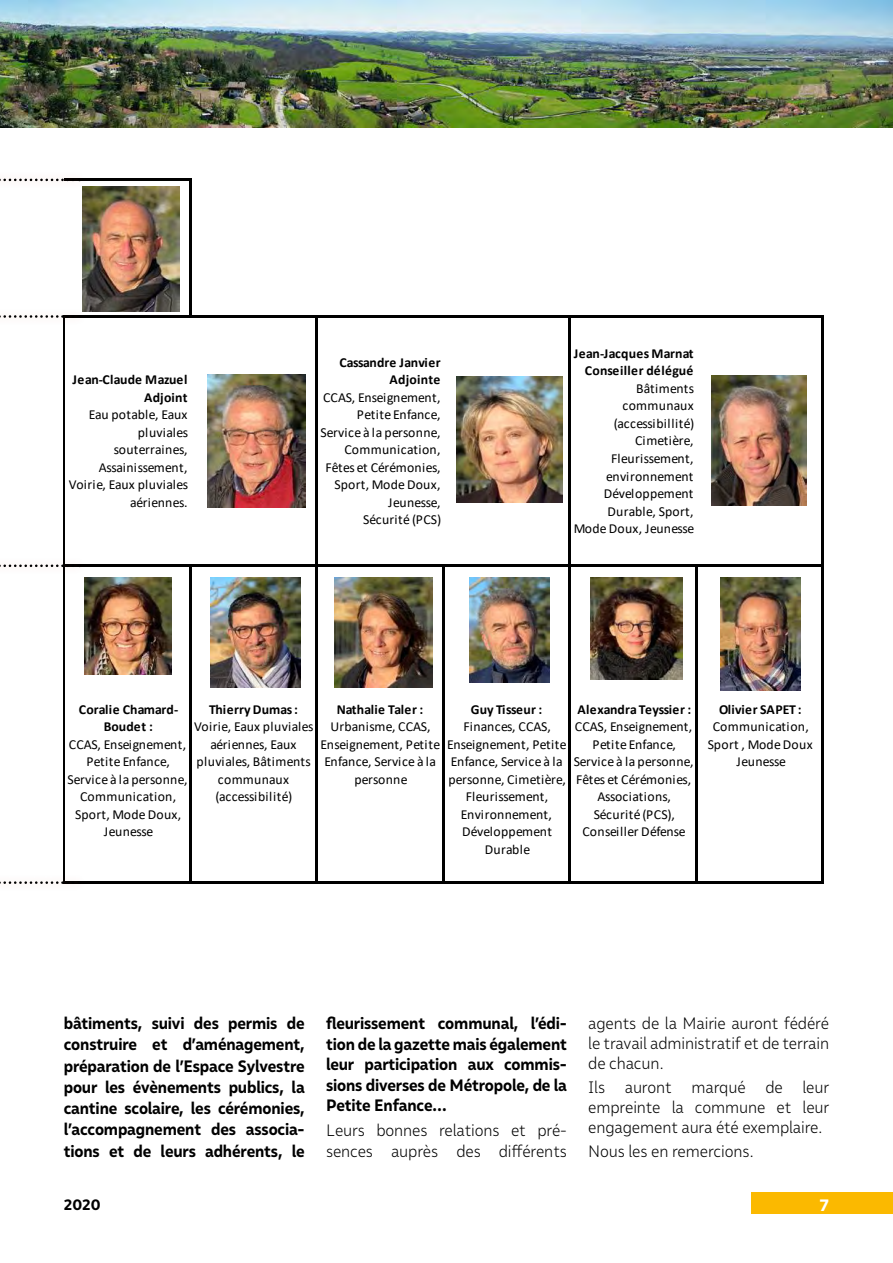
<style>
.page{position:relative;width:893px;height:1263px;background:#fff}
.page>*{position:absolute;margin:0;border:0;box-sizing:border-box;transform-origin:0 0}
.t1{font:700 16.5px/21.3px "Malva";letter-spacing:-.01em;color:#000;text-align:justify;scale:.95 1}
.t2{font:300 16.5px/19.8px "Malva";letter-spacing:-.01em;color:#000;text-align:justify;scale:.95 1}
.t3{font:700 16.5px "Malva";color:#fff}
.t4{font:700 15px "Malva";color:#000}
.t5{font:13.8px/17.5px "Calibri";letter-spacing:.02em;color:#000;text-align:center}
.t6{font:700 13.8px/17.5px "Calibri";letter-spacing:.01em;color:#000;text-align:right}
</style>
<div class="page">
<img style="left:0;top:0;width:893px;height:128px">
<div style="left:751px;top:1192px;width:142px;height:21px;background:#fbb900"></div>
<hr style="left:189px;top:181px;width:3px;height:137px;background:#000">
<hr style="left:189px;top:567px;width:3px;height:317px;background:#000">
<hr style="left:64px;top:318px;width:1px;height:566px;background:#000">
<hr style="left:316px;top:318px;width:2px;height:566px;background:#000">
<hr style="left:569px;top:318px;width:2px;height:566px;background:#000">
<hr style="left:822px;top:318px;width:2px;height:566px;background:#000">
<hr style="left:442px;top:567px;width:3px;height:317px;background:#000">
<hr style="left:695px;top:567px;width:3px;height:317px;background:#000">
<hr style="left:64px;top:179px;width:128px;height:2px;background:#000">
<hr style="left:64px;top:315px;width:760px;height:3px;background:#000">
<hr style="left:64px;top:564px;width:760px;height:3px;background:#000">
<hr style="left:64px;top:881px;width:760px;height:3px;background:#000">
<img style="left:83px;top:187px;width:97px;height:124px">
<img style="left:457px;top:376px;width:106px;height:126px">
<img style="left:207px;top:375px;width:99px;height:132px">
<img style="left:711px;top:375px;width:96px;height:130px">
<img style="left:85px;top:578px;width:86px;height:96px">
<img style="left:210px;top:578px;width:90px;height:110px">
<img style="left:335px;top:577px;width:97px;height:111px">
<img style="left:591px;top:578px;width:92px;height:101px">
<img style="left:469px;top:577px;width:80px;height:105px">
<img style="left:720px;top:578px;width:80px;height:112px">
<div style="left:0;top:171px;width:88px;height:18px;background:#c03d18;opacity:.3"></div>
<svg style="left:0;top:179px;width:80px;height:2px"></svg>
<div style="left:0;top:307px;width:88px;height:18px;background:#fefbfb"></div>
<svg style="left:0;top:315px;width:80px;height:3px"></svg>
<div style="left:0;top:557px;width:88px;height:18px;background:#fefcfc"></div>
<svg style="left:0;top:564px;width:80px;height:3px"></svg>
<div style="left:0;top:874px;width:88px;height:17px;background:#fefbfb"></div>
<svg style="left:0;top:881px;width:80px;height:3px"></svg>
<p class="t6" style="left:73px;top:370px;width:117px">Jean-Claude Mazuel<br>Adjoint</p>
<p class="t5" style="left:69px;top:405px;width:121px;text-align:right">Eau potable, Eaux pluviales souterraines,<br>Assainissement,<br>Voirie, Eaux pluviales aériennes.</p>
<p class="t6" style="left:339px;top:353px;width:103px">Cassandre Janvier<br>Adjointe</p>
<p class="t5" style="left:321px;top:388px;width:122px;text-align:right">CCAS, Enseignement,<br>Petite Enfance,<br>Service à la personne,<br>Communication,<br>Fêtes et Cérémonies,<br>Sport, Mode Doux,<br>Jeunesse,<br>Sécurité (PCS)</p>
<p class="t6" style="left:574px;top:344px;width:122px">Jean-Jacques Marnat<br>Conseiller délégué</p>
<p class="t5" style="left:574px;top:379px;width:122px;text-align:right">Bâtiments communaux (accessibillité)<br>Cimetière,<br>Fleurissement, environnement<br>Développement<br>Durable, Sport,<br>Mode Doux, Jeunesse</p>
<p class="t6" style="left:79px;top:700px;width:101px;text-align:center">Coralie Chamard-<br>Boudet :</p>
<p class="t5" style="left:68px;top:735px;width:121px">CCAS, Enseignement,<br>Petite Enfance,<br>Service à la personne,<br>Communication,<br>Sport, Mode Doux,<br>Jeunesse</p>
<p class="t6" style="left:209px;top:700px;width:90px">Thierry Dumas :</p>
<p class="t5" style="left:194px;top:717px;width:121px">Voirie, Eaux pluviales aériennes, Eaux pluviales, Bâtiments communaux (accessibilité)</p>
<p class="t6" style="left:337px;top:700px;width:88px">Nathalie Taler :</p>
<p class="t5" style="left:321px;top:717px;width:121px">Urbanisme, CCAS,<br>Enseignement, Petite<br>Enfance, Service à la personne</p>
<p class="t6" style="left:471px;top:700px;width:73px">Guy Tisseur :</p>
<p class="t5" style="left:447px;top:717px;width:121px">Finances, CCAS,<br>Enseignement, Petite<br>Enfance, Service à la personne, Cimetière,<br>Fleurissement,<br>Environnement,<br>Développement<br>Durable</p>
<p class="t6" style="left:577px;top:700px;width:115px">Alexandra Teyssier :</p>
<p class="t5" style="left:574px;top:717px;width:121px">CCAS, Enseignement,<br>Petite Enfance,<br>Service à la personne,<br>Fêtes et Cérémonies,<br>Associations,<br>Sécurité (PCS),<br>Conseiller Défense</p>
<p class="t6" style="left:719px;top:700px;width:84px">Olivier SAPET :</p>
<p class="t5" style="left:708px;top:717px;width:106px">Communication,<br>Sport , Mode Doux<br>Jeunesse</p>
<p class="t1" style="left:64px;top:1012px;width:255px">bâtiments, suivi des permis de construire et d’aménagement, préparation de l’Espace Sylvestre pour les évènements publics, la cantine scolaire, les cérémonies, l’accompagnement des associa&shy;tions et de leurs adhérents, le</p>
<p class="t1" style="left:326px;top:1013px;width:255px;line-height:20.5px">fleurissement communal, l’édi&shy;tion de la gazette mais également leur participation aux commis&shy;sions diverses de Métropole, de la Petite Enfance…</p>
<p class="t2" style="left:326px;top:1120px;width:255px;line-height:20.5px">Leurs bonnes relations et pré&shy;sences auprès des différents</p>
<p class="t2" style="left:588px;top:1013px;width:255px">agents de la Mairie auront fédéré le travail administratif et de terrain de chacun.</p>
<p class="t2" style="left:588px;top:1077px;width:255px">Ils auront marqué de leur empreinte la commune et leur engagement aura été exemplaire.</p>
<p class="t2" style="left:588px;top:1141px;width:176px">Nous les en remercions.</p>
<p class="t4" style="left:64px;top:1195px;width:38px">2020</p>
<p class="t3" style="left:819px;top:1195px;width:11px">7</p>
</div>
